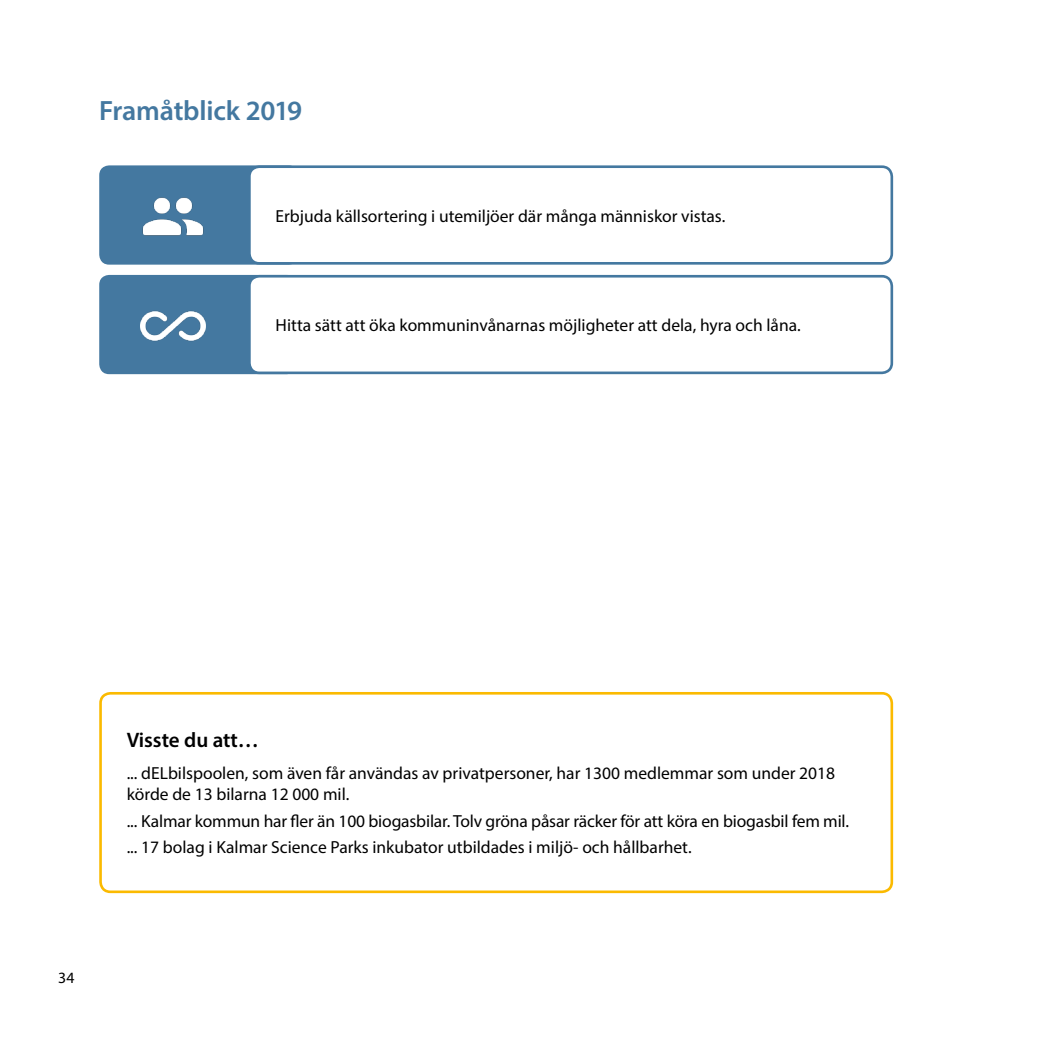
<style>
.page{position:relative;width:1042px;height:1042px;background:#fff}
.page>*{position:absolute;margin:0;border:0;box-sizing:border-box;transform-origin:0 0}
.t1{font:600 28px "Myriad Pro";letter-spacing:-.01em;color:#4478a0}
.t2{font:600 21px "Myriad Pro";color:#000}
.t3{font:17.5px/21.5px "Myriad Pro";color:#000}
.t4{font:15.75px "Myriad Pro";color:#000}
</style>
<div class="page">
<div style="left:99px;top:692px;width:794px;height:201px;border:3px solid #fbba00;border-radius:10px"></div>
<div style="left:99px;top:275px;width:198px;height:99px;background:#4478a0;border-radius:10px"></div>
<div style="left:249px;top:276px;width:643px;height:97px;background:#fff;border-radius:10px"></div>
<div style="left:248px;top:275px;width:645px;height:99px;border:3px solid #4478a0;border-radius:10px"></div>
<div style="left:99px;top:165px;width:200px;height:100px;background:#4478a0;border-radius:10px"></div>
<div style="left:249px;top:167px;width:643px;height:96px;background:#fff;border-radius:10px"></div>
<div style="left:248px;top:165px;width:645px;height:100px;border:3px solid #4478a0;border-radius:10px"></div>
<img style="left:142px;top:197px;width:62px;height:39px">
<img style="left:141px;top:311px;width:64px;height:30px">
<h1 class="t1" style="left:99px;top:93px;width:205px">Framåtblick 2019</h1>
<p class="t3" style="left:275px;top:205px;width:451px">Erbjuda källsortering i utemiljöer där många människor vistas.</p>
<p class="t3" style="left:275px;top:314px;width:527px">Hitta sätt att öka kommuninvånarnas möjligheter att dela, hyra och låna.</p>
<p class="t4" style="left:58px;top:968px;width:18px">34</p>
<p class="t2" style="left:127px;top:727px;width:134px">Visste du att…</p>
<p class="t3" style="left:127px;top:762px;width:710px">... dELbilspoolen, som även får användas av privatpersoner, har 1300 medlemmar som under 2018 körde de 13 bilarna 12 000 mil.</p>
<p class="t3" style="left:127px;top:807px;width:724px;line-height:26.4px">... Kalmar kommun har fler än 100 biogasbilar. Tolv gröna påsar räcker för att köra en biogasbil fem mil. ... 17 bolag i Kalmar Science Parks inkubator utbildades i miljö- och hållbarhet.</p>
</div>
